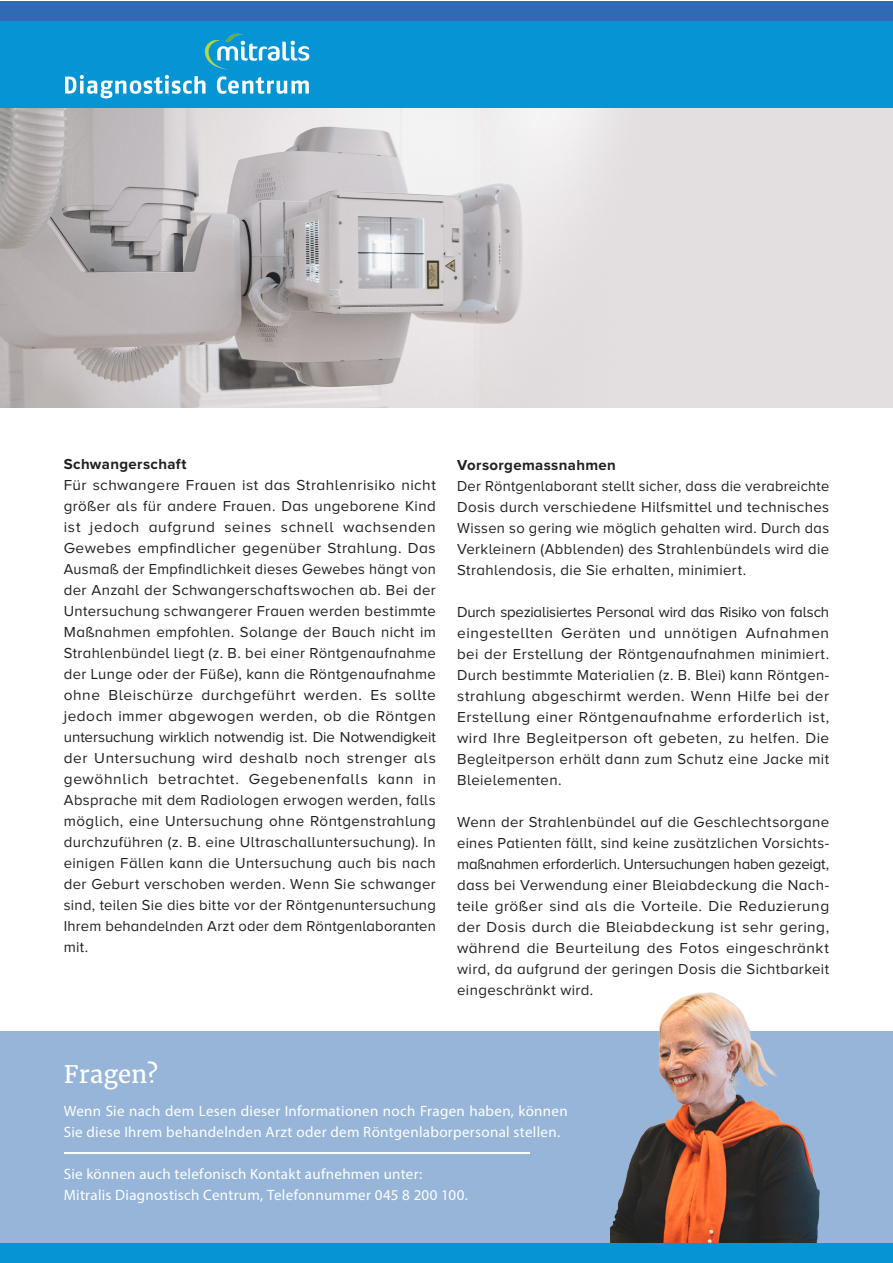
<style>
.page{position:relative;width:893px;height:1263px;background:#fff}
.page>*{position:absolute;margin:0;border:0;box-sizing:border-box;transform-origin:0 0}
.Subtitel__h2{font:24px "Merriweather";letter-spacing:.005em;color:#fff}
.body_tekst{font:15px/21px "Proxima Nova A";letter-spacing:.025em;color:#231f20;text-align:justify}
.Paragraph_Style_1{font:15px/21px "Myriad Pro";letter-spacing:.02em;color:#fff}
.Subtitel__h2-2{font:700 15px "Proxima Nova";letter-spacing:.025em;color:#231f20}
.body_tekst-2{font:700 15px "Proxima Nova";letter-spacing:.025em;color:#231f20}
</style>
<div class="page">
<div style="left:0;top:1031px;width:893px;height:232px;background:#96b5d9"></div>
<img style="left:0;top:108px;width:893px;height:300px">
<hr style="left:64px;top:1152px;width:466px;height:2px;background:#fff">
<img style="left:610px;top:993px;width:210px;height:250px">
<div style="left:0;top:1243px;width:893px;height:20px;background:#0595d5"></div>
<div style="left:0;top:20px;width:893px;height:88px;background:#0595d5"></div>
<div style="left:0;top:1px;width:893px;height:20px;background:#2e6bb4"></div>
<img style="left:51px;top:33px;width:270px;height:107px">
<p class="body_tekst-2" style="left:64px;top:452px;width:124px">Schwangerschaft</p>
<p class="body_tekst" style="left:64px;top:474px;width:374px">Für schwangere Frauen ist das Strahlenrisiko nicht größer als für andere Frauen. Das ungeborene Kind ist jedoch aufgrund seines schnell wachsenden Gewebes empfindlicher gegenüber Strahlung. Das Ausmaß der Empfindlichkeit dieses Gewebes hängt von der Anzahl der Schwangerschaftswochen ab. Bei der Untersuchung schwangerer Frauen werden bestimmte Maßnahmen empfohlen. Solange der Bauch nicht im Strahlenbündel liegt (z. B. bei einer Röntgenaufnahme der Lunge oder der Füße), kann die Röntgenaufnahme ohne Bleischürze durchgeführt werden. Es sollte jedoch immer abgewogen werden, ob die Röntgen untersuchung wirklich notwendig ist. Die Notwendigkeit der Untersuchung wird deshalb noch strenger als gewöhnlich betrachtet. Gegebenenfalls kann in Absprache mit dem Radiologen erwogen werden, falls möglich, eine Untersuchung ohne Röntgenstrahlung durchzuführen (z. B. eine Ultraschalluntersuchung). In einigen Fällen kann die Untersuchung auch bis nach der Geburt verschoben werden. Wenn Sie schwanger sind, teilen Sie dies bitte vor der Röntgenuntersuchung Ihrem behandelnden Arzt oder dem Röntgenlaboranten mit.</p>
<p class="Subtitel__h2-2" style="left:457px;top:454px;width:160px">Vorsorgemassnahmen</p>
<p class="body_tekst" style="left:457px;top:475px;width:374px">Der Röntgenlaborant stellt sicher, dass die verabreichte Dosis durch verschiedene Hilfsmittel und technisches Wissen so gering wie möglich gehalten wird. Durch das Verkleinern (Abblenden) des Strahlenbündels wird die Strahlendosis, die Sie erhalten, minimiert.</p>
<p class="body_tekst" style="left:457px;top:601px;width:374px">Durch spezialisiertes Personal wird das Risiko von falsch eingestellten Geräten und unnötigen Aufnahmen bei der Erstellung der Röntgenaufnahmen minimiert.<br>Durch bestimmte Materialien (z. B. Blei) kann Röntgen&shy;strahlung abgeschirmt werden. Wenn Hilfe bei der Erstellung einer Röntgenaufnahme erforderlich ist, wird Ihre Begleitperson oft gebeten, zu helfen. Die Begleitperson erhält dann zum Schutz eine Jacke mit Bleielementen.</p>
<p class="body_tekst" style="left:457px;top:811px;width:374px">Wenn der Strahlenbündel auf die Geschlechtsorgane eines Patienten fällt, sind keine zusätzlichen Vorsichts-</p>
<p class="body_tekst" style="left:457px;top:853px;width:374px">maßnahmen erforderlich. Untersuchungen haben gezeigt, dass bei Verwendung einer Bleiabdeckung die Nach&shy;teile größer sind als die Vorteile. Die Reduzierung der Dosis durch die Bleiabdeckung ist sehr gering, während die Beurteilung des Fotos eingeschränkt wird, da aufgrund der geringen Dosis die Sichtbarkeit eingeschränkt wird.</p>
<p class="Subtitel__h2" style="left:64px;top:1060px;width:96px">Fragen?</p>
<p class="Paragraph_Style_1" style="left:64px;top:1100px;width:505px">Wenn Sie nach dem Lesen dieser Informationen noch Fragen haben, können<br>Sie diese Ihrem behandelnden Arzt oder dem Röntgenlaborpersonal stellen.</p>
<p class="Paragraph_Style_1" style="left:64px;top:1163px;width:360px">Sie können auch telefonisch Kontakt aufnehmen unter:</p>
<p class="Paragraph_Style_1" style="left:64px;top:1184px;width:406px">Mitralis Diagnostisch Centrum, Telefonnummer 045 8 200 100.</p>
</div>
